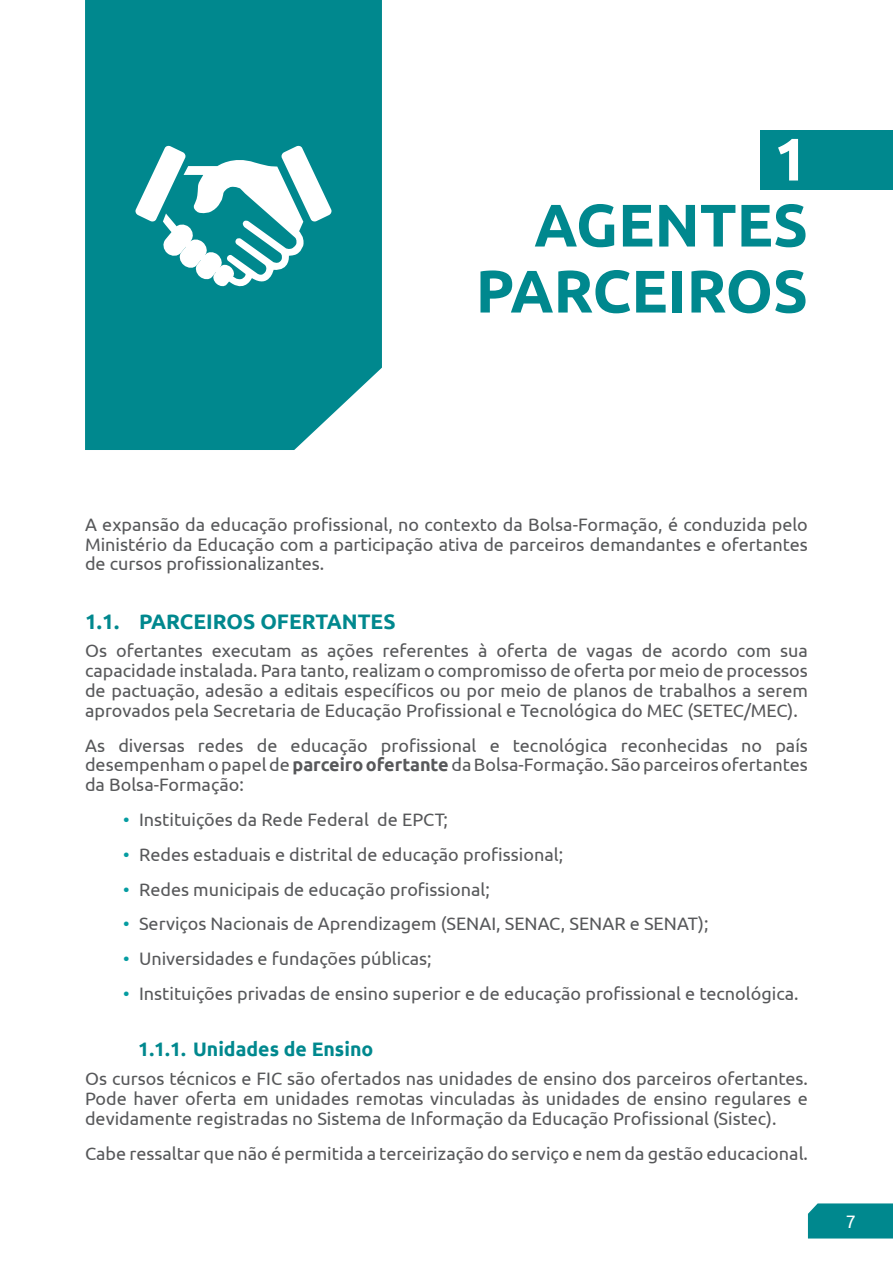
<style>
.page{position:relative;width:893px;height:1263px;background:#fff}
.page>*{position:absolute;margin:0;border:0;box-sizing:border-box;transform-origin:0 0}
.t1{font:700 60px/66px "Ubuntu";color:#00888e;text-align:right}
.t2{font:700 60px "Ubuntu";color:#fff}
.t3{font:700 21px "Ubuntu";color:#00888e}
.t4{font:700 19.5px "Ubuntu";color:#00888e}
.t5{font:18px/19.8px "Ubuntu";color:#57585a;text-align:justify}
.t6{font:18px "Ubuntu";color:#fff}
.s1{font-weight:700}
.s2{color:#059ca1}
</style>
<div class="page">
<div style="left:808px;top:1203px;width:85px;height:35px;background:#00888e"></div>
<div style="left:760px;top:130px;width:132px;height:60px;background:#00888e"></div>
<div style="left:85px;top:0;width:297px;height:450px;background:#00888e"></div>
<svg style="left:135px;top:145px;width:197px;height:146px"></svg>
<h1 class="t2" style="left:774px;top:123px;width:36px">1</h1>
<h1 class="t1" style="left:476px;top:191px;width:334px">AGENTES<br>PARCEIROS</h1>
<p class="t5" style="left:85px;top:514px;width:724px">A expansão da educação profissional, no contexto da Bolsa-Formação, é conduzida pelo Ministério da Educação com a participação ativa de parceiros demandantes e ofertantes de cursos profissionalizantes.</p>
<p class="t3" style="left:85px;top:608px;width:80px">1.1. Parceiros</p>
<p class="t3" style="left:260px;top:608px;width:31px">Ofertantes</p>
<p class="t5" style="left:85px;top:640px;width:724px">Os ofertantes executam as ações referentes à oferta de vagas de acordo com sua capacidade instalada. Para tanto, realizam o compromisso de oferta por meio de processos de pactuação, adesão a editais específicos ou por meio de planos de trabalhos a serem aprovados pela Secretaria de Educação Profissional e Tecnológica do MEC (SETEC/MEC).</p>
<p class="t5" style="left:85px;top:735px;width:724px">As diversas redes de educação profissional e tecnológica reconhecidas no país desempenham o papel de <span class="s1">parceiro ofertante</span> da Bolsa-Formação. São parceiros ofertantes da Bolsa-Formação:</p>
<p class="t5" style="left:123px;top:809px;width:326px"><span class="s2">•</span> Instituições da Rede Federal de EPCT;</p>
<p class="t5" style="left:123px;top:844px;width:441px"><span class="s2">•</span> Redes estaduais e distrital de educação profissional;</p>
<p class="t5" style="left:123px;top:879px;width:368px"><span class="s2">•</span> Redes municipais de educação profissional;</p>
<p class="t5" style="left:123px;top:913px;width:587px"><span class="s2">•</span> Serviços Nacionais de Aprendizagem (SENAI, SENAC, SENAR e SENAT);</p>
<p class="t5" style="left:123px;top:948px;width:310px"><span class="s2">•</span> Universidades e fundações públicas;</p>
<p class="t5" style="left:123px;top:983px;width:677px"><span class="s2">•</span> Instituições privadas de ensino superior e de educação profissional e tecnológica.</p>
<p class="t4" style="left:138px;top:1038px;width:237px">1.1.1. Unidades de Ensino</p>
<p class="t5" style="left:85px;top:1068px;width:724px">Os cursos técnicos e FIC são ofertados nas unidades de ensino dos parceiros ofertantes.<br>Pode haver oferta em unidades remotas vinculadas às unidades de ensino regulares e devidamente registradas no Sistema de Informação da Educação Profissional (Sistec).</p>
<p class="t5" style="left:85px;top:1143px;width:724px">Cabe ressaltar que não é permitida a terceirização do serviço e nem da gestão educacional.</p>
<p class="t6" style="left:846px;top:1210px;width:12px">7</p>
</div>
